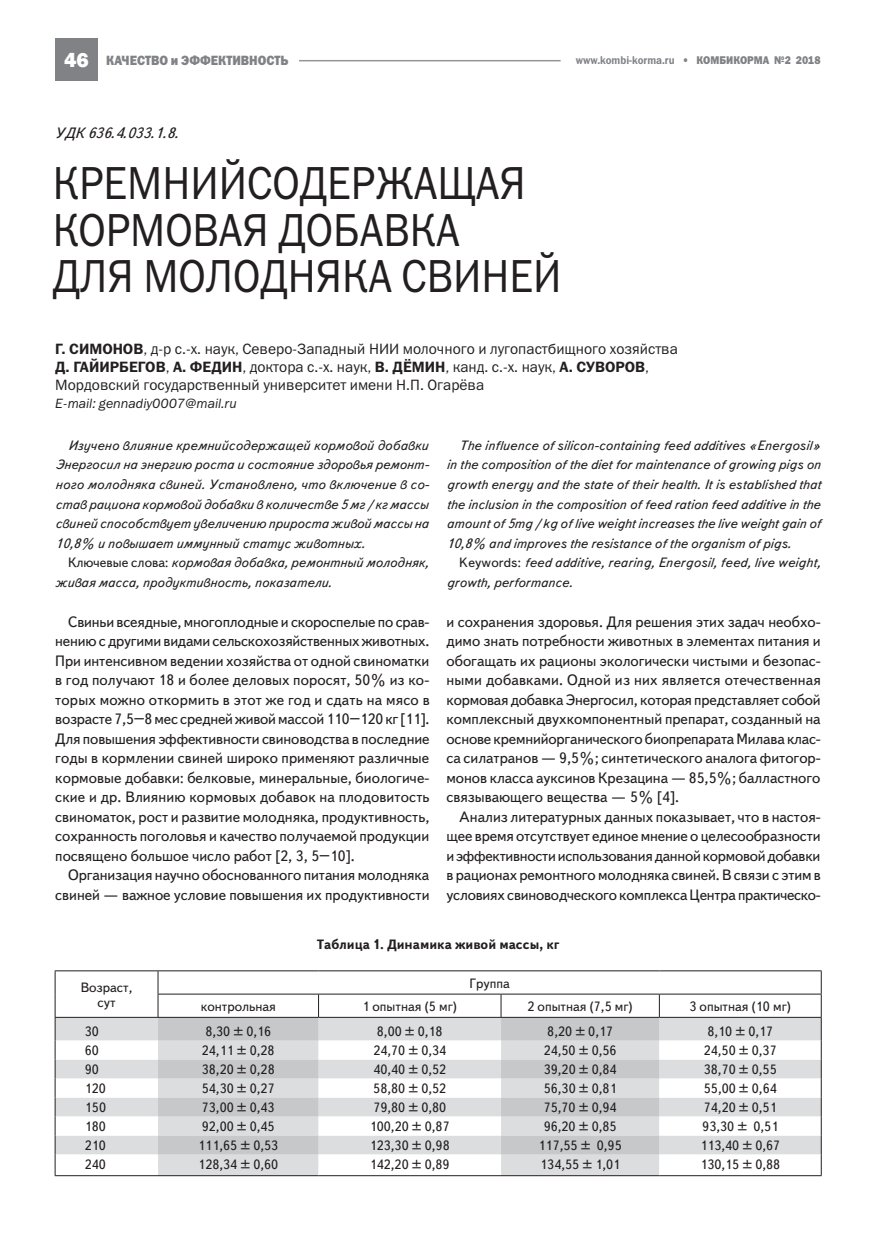
<style>
.page{position:relative;width:893px;height:1234px;background:#fff}
.page>*{position:absolute;margin:0;border:0;box-sizing:border-box;transform-origin:0 0}
.Zagolovok{font:46.5px "Franklin Gothic Book C";color:#231f20;scale:.9 1}
.t1{font:800 21px "Franklin Gothic";color:#fff}
.Osnovnoy_text-10-13{font:15px/19.5px "Text Book C";color:#231f20;text-align:justify}
.Autor{font:15px "Franklin Gothic Book C";color:#231f20}
.Osnovnoy_text-10-13-2{font:italic 15px "Text Book C";color:#231f20}
.Osnovnoy_text-10-13-3{font:italic 13.5px/19.5px "Text Book C";color:#231f20;text-align:justify}
.Tablica_new{font:13.5px "Text Book C";color:#231f20}
.Zagolovok_Tablitsa_n{font:700 13.5px "Text Book C";color:#231f20}
.Autor-2{font:italic 13.5px "Franklin Gothic Book C";color:#231f20}
.Zagolovok-2{font:13.5px "Franklin Gothic Heavy C";color:#808285;scale:.9 1}
.Zagolovok-3{font:11.25px "Franklin Gothic Demi C";color:#808285;scale:.9 1}
.Zagolovok-4{font:11.25px "Franklin Gothic Heavy C";color:#808285;scale:.9 1}
.s1{font-family:"Franklin Gothic Heavy C"}
.s2{font-family:"Franklin Gothic Demi C"}
.s3{font-style:normal}
</style>
<div class="page">
<div style="left:55px;top:39px;width:43px;height:42px;background:#808285"></div>
<hr style="left:299px;top:60px;width:262px;height:1px;background:#939598">
<div style="left:56px;top:1017px;width:765px;height:23px;background:#dcdddf"></div>
<svg style="left:158px;top:1017px;width:501px;height:23px;background:#c8c9cb"></svg>
<svg style="left:56px;top:1040px;width:765px;height:134px;fill:#dcdddf"></svg>
<hr style="left:55px;top:970px;width:103px;height:1px;background:#231f20">
<hr style="left:158px;top:970px;width:161px;height:1px;background:#231f20">
<hr style="left:319px;top:970px;width:182px;height:1px;background:#231f20">
<hr style="left:501px;top:970px;width:158px;height:1px;background:#231f20">
<hr style="left:659px;top:970px;width:163px;height:1px;background:#231f20">
<hr style="left:158px;top:993px;width:161px;height:1px;background:#231f20">
<svg style="left:158px;top:971px;width:1px;height:45px"></svg>
<hr style="left:319px;top:993px;width:182px;height:1px;background:#231f20">
<svg style="left:318px;top:994px;width:1px;height:22px"></svg>
<hr style="left:501px;top:993px;width:158px;height:1px;background:#231f20">
<svg style="left:501px;top:994px;width:1px;height:22px"></svg>
<hr style="left:659px;top:993px;width:163px;height:1px;background:#231f20">
<svg style="left:659px;top:994px;width:1px;height:22px"></svg>
<hr style="left:55px;top:1016px;width:103px;height:1px;background:#231f20">
<hr style="left:158px;top:1016px;width:161px;height:1px;background:#231f20">
<hr style="left:319px;top:1016px;width:182px;height:1px;background:#231f20">
<hr style="left:501px;top:1016px;width:158px;height:1px;background:#231f20">
<hr style="left:659px;top:1016px;width:163px;height:1px;background:#231f20">
<svg style="left:55px;top:971px;width:1px;height:203px"></svg>
<svg style="left:821px;top:971px;width:1px;height:203px"></svg>
<hr style="left:55px;top:1174px;width:103px;height:1px;background:#231f20">
<hr style="left:158px;top:1174px;width:161px;height:1px;background:#231f20">
<hr style="left:319px;top:1174px;width:182px;height:1px;background:#231f20">
<hr style="left:501px;top:1174px;width:158px;height:1px;background:#231f20">
<hr style="left:659px;top:1174px;width:163px;height:1px;background:#231f20">
<p class="t1" style="left:64px;top:46px;width:26px">46</p>
<p class="Zagolovok-2" style="left:106px;top:53px;width:204px">качество и эффективность</p>
<p class="Zagolovok-3" style="left:576px;top:54px;width:176px">www.kombi-korma.ru <span class="s1">• КОМБИКО</span></p>
<p class="Zagolovok-4" style="left:747px;top:54px;width:83px">РМА №2 2018</p>
<p class="Osnovnoy_text-10-13-2" style="left:55px;top:125px;width:125px">УДК 636.4.033.1.8.</p>
<p class="Zagolovok" style="left:53px;top:157px;width:527px">КРЕМНИЙСОДЕРЖАЩАЯ</p>
<p class="Zagolovok" style="left:53px;top:204px;width:453px">КОРМОВАЯ ДОБАВКА</p>
<p class="Zagolovok" style="left:53px;top:250px;width:567px">ДЛЯ МОЛОДНЯКА СВИНЕЙ</p>
<p class="Autor" style="left:55px;top:341px;width:624px"><span class="s2">Г. СИМОНОВ</span>, д-р с.-х. наук, Северо-Западный НИИ молочного и лугопастбищного хозяйства</p>
<p class="Autor" style="left:55px;top:359px;width:595px"><span class="s2">Д. ГАЙИРБЕГОВ</span>, <span class="s2">А. ФЕДИН</span>, доктора с.-х. наук, <span class="s2">В. ДЁМИН</span>, канд. с.-х. наук, <span class="s2">А. СУВОРОВ</span>,</p>
<p class="Autor" style="left:55px;top:377px;width:430px">Мордовский государственный университет имени Н.П. Огарёва</p>
<p class="Autor-2" style="left:55px;top:396px;width:183px">E-mail: gennadiy0007@mail.ru</p>
<p class="Osnovnoy_text-10-13-3" style="left:446px;top:435px;width:376px;text-indent:13px">The influence of silicon-containing feed additives «Energosil» in the composition of the diet for maintenance of growing pigs on growth energy and the state of their health. It is established that the inclusion in the composition of feed ration feed additive in the amount of 5mg/kg of live weight increases the live weight gain of 10,8% and improves the resistance of the organism of pigs.</p>
<p class="Osnovnoy_text-10-13-3" style="left:446px;top:552px;width:376px;text-indent:13px"><span class="s3">Keywords:</span> feed additive, rearing, Energosil, feed, live weight, growth, performance.</p>
<p class="Osnovnoy_text-10-13-3" style="left:55px;top:435px;width:376px;text-indent:13px">Изучено влияние кремнийсодержащей кормовой добавки Энергосил на энергию роста и состояние здоровья ремонт&shy;ного молодняка свиней. Установлено, что включение в со&shy;став рациона кормовой добавки в количестве 5 мг/кг массы свиней способствует увеличению прироста живой массы на 10,8% и повышает иммунный статус животных.</p>
<p class="Osnovnoy_text-10-13-3" style="left:55px;top:552px;width:375px;text-indent:13px"><span class="s3">Ключевые слова:</span> кормовая добавка, ремонтный молодняк, живая масса, продуктивность, показатели.</p>
<p class="Osnovnoy_text-10-13" style="left:55px;top:611px;width:376px;text-indent:13px">Свиньи всеядные, многоплодные и скороспелые по срав&shy;нению с другими видами сельскохозяйственных животных.<br>При интенсивном ведении хозяйства от одной свиноматки в год получают 18 и более деловых поросят, 50% из ко&shy;торых можно откормить в этот же год и сдать на мясо в возрасте 7,5–8 мес средней живой массой 110–120 кг [11].<br>Для повышения эффективности свиноводства в последние годы в кормлении свиней широко применяют различные кормовые добавки: белковые, минеральные, биологиче&shy;ские и др. Влиянию кормовых добавок на плодовитость свиноматок, рост и развитие молодняка, продуктивность, сохранность поголовья и качество получаемой продукции посвящено большое число работ [2, 3, 5–10].</p>
<p class="Osnovnoy_text-10-13" style="left:55px;top:865px;width:376px;text-align:right">Организация научно обоснованного питания молодняка свиней — важное условие повышения их продуктивности</p>
<p class="Osnovnoy_text-10-13" style="left:446px;top:611px;width:376px">и сохранения здоровья. Для решения этих задач необхо&shy;димо знать потребности животных в элементах питания и обогащать их рационы экологически чистыми и безопас&shy;ными добавками. Одной из них является отечественная кормовая добавка Энергосил, которая представляет собой комплексный двухкомпонентный препарат, созданный на основе кремнийорганического биопрепарата Милава клас&shy;са силатранов — 9,5%; синтетического аналога фитогор&shy;монов класса ауксинов Крезацина — 85,5%; балластного связывающего вещества — 5% [4].</p>
<p class="Osnovnoy_text-10-13" style="left:446px;top:806px;width:376px;text-indent:13px">Анализ литературных данных показывает, что в настоя&shy;щее время отсутствует единое мнение о целесообразности и эффективности использования данной кормовой добавки в рационах ремонтного молодняка свиней. В связи с этим в условиях свиноводческого комплекса Центра практическо-</p>
<p class="Tablica_new" style="left:81px;top:979px;width:53px">Возраст,</p>
<p class="Tablica_new" style="left:98px;top:994px;width:20px">сут</p>
<p class="Zagolovok_Tablitsa_n" style="left:317px;top:936px;width:244px">Таблица 1. Динамика живой массы, кг</p>
<p class="Tablica_new" style="left:469px;top:975px;width:42px">Группа</p>
<p class="Tablica_new" style="left:201px;top:998px;width:77px">контрольная</p>
<p class="Tablica_new" style="left:362px;top:998px;width:96px">1 опытная (5 мг)</p>
<p class="Tablica_new" style="left:527px;top:998px;width:107px">2 опытная (7,5 мг)</p>
<p class="Tablica_new" style="left:689px;top:998px;width:103px">3 опытная (10 мг)</p>
<p class="Tablica_new" style="left:85px;top:1024px;width:16px">30</p>
<p class="Tablica_new" style="left:205px;top:1024px;width:67px">8,30 ± 0,16</p>
<p class="Tablica_new" style="left:377px;top:1024px;width:67px">8,00 ± 0,18</p>
<p class="Tablica_new" style="left:547px;top:1024px;width:67px">8,20 ± 0,17</p>
<p class="Tablica_new" style="left:707px;top:1024px;width:67px">8,10 ± 0,17</p>
<p class="Tablica_new" style="left:85px;top:1043px;width:16px">60</p>
<p class="Tablica_new" style="left:202px;top:1043px;width:74px">24,11 ± 0,28</p>
<p class="Tablica_new" style="left:373px;top:1043px;width:74px">24,70 ± 0,34</p>
<p class="Tablica_new" style="left:544px;top:1043px;width:74px">24,50 ± 0,56</p>
<p class="Tablica_new" style="left:704px;top:1043px;width:74px">24,50 ± 0,37</p>
<p class="Tablica_new" style="left:85px;top:1062px;width:16px">90</p>
<p class="Tablica_new" style="left:202px;top:1062px;width:74px">38,20 ± 0,28</p>
<p class="Tablica_new" style="left:373px;top:1062px;width:74px">40,40 ± 0,52</p>
<p class="Tablica_new" style="left:544px;top:1062px;width:74px">39,20 ± 0,84</p>
<p class="Tablica_new" style="left:704px;top:1062px;width:74px">38,70 ± 0,55</p>
<p class="Tablica_new" style="left:85px;top:1081px;width:23px">120</p>
<p class="Tablica_new" style="left:202px;top:1081px;width:74px">54,30 ± 0,27</p>
<p class="Tablica_new" style="left:373px;top:1081px;width:74px">58,80 ± 0,52</p>
<p class="Tablica_new" style="left:544px;top:1081px;width:74px">56,30 ± 0,81</p>
<p class="Tablica_new" style="left:704px;top:1081px;width:74px">55,00 ± 0,64</p>
<p class="Tablica_new" style="left:85px;top:1100px;width:23px">150</p>
<p class="Tablica_new" style="left:202px;top:1100px;width:74px">73,00 ± 0,43</p>
<p class="Tablica_new" style="left:373px;top:1100px;width:74px">79,80 ± 0,80</p>
<p class="Tablica_new" style="left:544px;top:1100px;width:74px">75,70 ± 0,94</p>
<p class="Tablica_new" style="left:704px;top:1100px;width:74px">74,20 ± 0,51</p>
<p class="Tablica_new" style="left:85px;top:1119px;width:23px">180</p>
<p class="Tablica_new" style="left:202px;top:1119px;width:74px">92,00 ± 0,45</p>
<p class="Tablica_new" style="left:370px;top:1119px;width:81px">100,20 ± 0,87</p>
<p class="Tablica_new" style="left:544px;top:1119px;width:75px">96,20 ± 0,85</p>
<p class="Tablica_new" style="left:702px;top:1119px;width:78px">93,30 ± 0,51</p>
<p class="Tablica_new" style="left:85px;top:1138px;width:23px">210</p>
<p class="Tablica_new" style="left:198px;top:1138px;width:81px">111,65 ± 0,53</p>
<p class="Tablica_new" style="left:370px;top:1138px;width:81px">123,30 ± 0,98</p>
<p class="Tablica_new" style="left:539px;top:1138px;width:85px">117,55 ± 0,95</p>
<p class="Tablica_new" style="left:700px;top:1138px;width:81px">113,40 ± 0,67</p>
<p class="Tablica_new" style="left:85px;top:1157px;width:23px">240</p>
<p class="Tablica_new" style="left:198px;top:1157px;width:81px">128,34 ± 0,60</p>
<p class="Tablica_new" style="left:370px;top:1157px;width:81px">142,20 ± 0,89</p>
<p class="Tablica_new" style="left:540px;top:1157px;width:81px">134,55 ± 1,01</p>
<p class="Tablica_new" style="left:700px;top:1157px;width:81px">130,15 ± 0,88</p>
</div>
